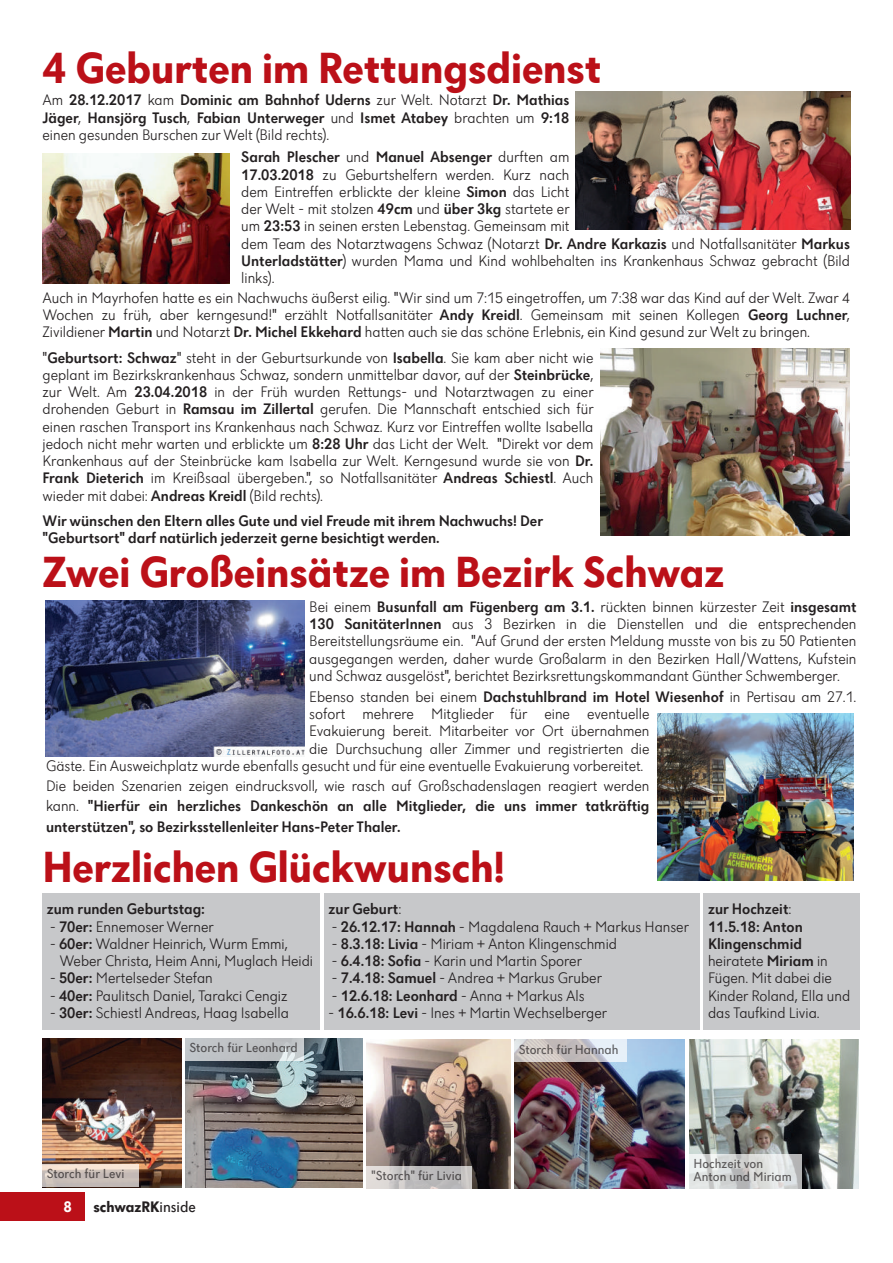
<style>
.page{position:relative;width:893px;height:1263px;background:#fff}
.page>*{position:absolute;margin:0;border:0;box-sizing:border-box;transform-origin:0 0}
.t1{font:700 45px "Dunant";color:#bb1018}
.t2{font:300 15.75px/17.2px "Dunant";color:#231f20;text-align:justify}
.t3{font:500 15.75px/17.2px "Dunant";color:#231f20;text-align:justify}
.t4{font:700 15.75px "Dunant";color:#231f20}
.t5{font:700 15.75px "Dunant";color:#fff}
.t6{font:13.5px/13.5px "Dunant";color:rgb(35 31 32/.7)}
.s1{font-weight:300}
.s2{font-weight:500}
.s3{font-weight:400}
</style>
<div class="page">
<div style="left:0;top:1192px;width:85px;height:28px;background:#bb1018"></div>
<div style="left:43px;top:893px;width:277px;height:136px;background:#c7c8ca"></div>
<img style="left:576px;top:91px;width:274px;height:139px">
<img style="left:43px;top:153px;width:187px;height:131px">
<img style="left:601px;top:349px;width:249px;height:187px">
<div style="left:324px;top:893px;width:376px;height:136px;background:#c7c8ca"></div>
<img style="left:43px;top:1038px;width:138px;height:149px">
<img style="left:185px;top:1038px;width:178px;height:149px">
<img style="left:367px;top:1040px;width:143px;height:149px">
<img style="left:515px;top:1040px;width:169px;height:148px">
<div style="left:704px;top:893px;width:156px;height:136px;background:#c7c8ca"></div>
<img style="left:689px;top:1040px;width:170px;height:148px">
<div style="left:43px;top:1164px;width:96px;height:23px;background:#fff;opacity:.7"></div>
<div style="left:185px;top:1038px;width:119px;height:23px;background:#bfc2c5"></div>
<div style="left:367px;top:1166px;width:105px;height:23px;background:#fff;opacity:.7"></div>
<div style="left:515px;top:1040px;width:112px;height:22px;background:#fff;opacity:.7"></div>
<div style="left:689px;top:1154px;width:113px;height:35px;background:#fff;opacity:.7"></div>
<img style="left:46px;top:600px;width:259px;height:156px">
<img style="left:658px;top:713px;width:195px;height:167px">
<h1 class="t1" style="left:43px;top:49px;width:560px">4 Geburten im Rettungsdienst</h1>
<p class="t3" style="left:43px;top:93px;width:528px"><span class="s1">Am</span> 28.12.2017 <span class="s1">kam</span> Dominic am Bahnhof Uderns <span class="s1">zur Welt. Notarzt</span> Dr. Mathias Jäger<span class="s1">,</span> Hansjörg Tusch<span class="s1">,</span> Fabian Unterweger <span class="s1">und</span> Ismet Atabey <span class="s1">brachten um</span> 9:18 <span class="s1">einen gesunden Burschen zur Welt (Bild rechts).</span></p>
<p class="t2" style="left:241px;top:150px;width:610px;text-align:left"><span class="s2">Sarah Plescher</span> und <span class="s2">Manuel Absenger</span> durften am<br><span class="s2">17.03.2018</span> zu Geburtshelfern werden. Kurz nach<br>dem Eintreffen erblickte der kleine <span class="s2">Simon</span> das Licht<br>der Welt - mit stolzen <span class="s2">49cm</span> und <span class="s2">über 3kg</span> startete er<br>um <span class="s2">23:53</span> in seinen ersten Lebenstag. Gemeinsam mit<br>dem Team des Notarztwagens Schwaz (Notarzt <span class="s2">Dr. Andre Karkazis</span> und Notfallsanitäter <span class="s2">Markus Unterladstätter</span>) wurden Mama und Kind wohlbehalten ins Krankenhaus Schwaz gebracht (Bild links).</p>
<p class="t2" style="left:43px;top:290px;width:809px">Auch in Mayrhofen hatte es ein Nachwuchs äußerst eilig. "Wir sind um 7:15 eingetroffen, um 7:38 war das Kind auf der Welt. Zwar 4<br>Wochen zu früh, aber kerngesund!" erzählt Notfallsanitäter <span class="s2">Andy Kreidl</span>. Gemeinsam mit seinen Kollegen <span class="s2">Georg Luchner</span>, Zivildiener <span class="s2">Martin</span> und Notarzt <span class="s2">Dr. Michel Ekkehard</span> hatten auch sie das schöne Erlebnis, ein Kind gesund zur Welt zu bringen.</p>
<p class="t2" style="left:43px;top:350px;width:553px">"<span class="s2">Geburtsort: Schwaz</span>" steht in der Geburtsurkunde von <span class="s2">Isabella</span>. Sie kam aber nicht wie geplant im Bezirkskrankenhaus Schwaz, sondern unmittelbar davor, auf der <span class="s2">Steinbrücke</span>, zur Welt. Am <span class="s2">23.04.2018</span> in der Früh wurden Rettungs- und Notarztwagen zu einer drohenden Geburt in <span class="s2">Ramsau im Zillertal</span> gerufen. Die Mannschaft entschied sich für einen raschen Transport ins Krankenhaus nach Schwaz. Kurz vor Eintreffen wollte Isabella jedoch nicht mehr warten und erblickte um <span class="s2">8:28 Uhr</span> das Licht der Welt. "Direkt vor dem Krankenhaus auf der Steinbrücke kam Isabella zur Welt. Kerngesund wurde sie von <span class="s2">Dr.<br>Frank Dieterich</span> im Kreißsaal übergeben.", so Notfallsanitäter <span class="s2">Andreas Schiestl</span>. Auch wieder mit dabei: <span class="s2">Andreas Kreidl</span> (Bild rechts).</p>
<p class="t3" style="left:43px;top:514px;width:502px">Wir wünschen den Eltern alles Gute und viel Freude mit ihrem Nachwuchs! Der "Geburtsort" darf natürlich jederzeit gerne besichtigt werden.</p>
<h1 class="t1" style="left:43px;top:554px;width:683px">Zwei Großeinsätze im Bezirk Schwaz</h1>
<p class="t2" style="left:309px;top:599px;width:549px">Bei einem <span class="s2">Busunfall am Fügenberg am 3.1.</span> rückten binnen kürzester Zeit <span class="s2">insgesamt 130 SanitäterInnen</span> aus 3 Bezirken in die Dienstellen und die entsprechenden Bereitstellungsräume ein. "Auf Grund der ersten Meldung musste von bis zu 50 Patienten ausgegangen werden, daher wurde Großalarm in den Bezirken Hall/Wattens, Kufstein und Schwaz ausgelöst", berichtet Bezirksrettungskommandant Günther Schwemberger.</p>
<p class="t2" style="left:309px;top:689px;width:549px">Ebenso standen bei einem <span class="s2">Dachstuhlbrand im Hotel Wiesenhof</span> in Pertisau am 27.1.</p>
<p class="t2" style="left:309px;top:706px;width:342px">sofort mehrere Mitglieder für eine eventuelle</p>
<p class="t2" style="left:309px;top:724px;width:342px">Evakuierung bereit. Mitarbeiter vor Ort übernahmen</p>
<p class="t2" style="left:309px;top:741px;width:342px">die Durchsuchung aller Zimmer und registrierten die</p>
<p class="t2" style="left:46px;top:758px;width:599px">Gäste. Ein Ausweichplatz wurde ebenfalls gesucht und für eine eventuelle Evakuierung vorbereitet.</p>
<p class="t3" style="left:46px;top:777px;width:605px;line-height:20.2px"><span class="s1">Die beiden Szenarien zeigen eindrucksvoll, wie rasch auf Großschadenslagen reagiert werden kann.</span> "Hierfür ein herzliches Dankeschön an alle Mitglieder, die uns immer tatkräftig unterstützen", so Bezirksstellenleiter Hans-Peter Thaler.</p>
<h1 class="t1" style="left:43px;top:848px;width:464px">Herzlichen Glückwunsch!</h1>
<p class="t3" style="left:47px;top:902px;width:160px">zum runden Geburtstag:</p>
<p class="t2" style="left:50px;top:919px;width:165px">- <span class="s2">70er:</span> Ennemoser Werner</p>
<p class="t2" style="left:60px;top:936px;width:255px;text-indent:-9px">- <span class="s2">60er:</span> Waldner Heinrich, Wurm Emmi,<br>Weber Christa, Heim Anni, Muglach Heidi</p>
<p class="t2" style="left:50px;top:971px;width:164px">- <span class="s2">50er:</span> Mertelseder Stefan</p>
<p class="t2" style="left:50px;top:988px;width:239px">- <span class="s2">40er:</span> Paulitsch Daniel, Tarakci Cengiz</p>
<p class="t2" style="left:50px;top:1005px;width:240px">- <span class="s2">30er:</span> Schiestl Andreas, Haag Isabella</p>
<p class="t3" style="left:329px;top:902px;width:74px">zur Geburt<span class="s1">:</span></p>
<p class="t2" style="left:332px;top:919px;width:359px">- <span class="s2">26.12.17: Hannah</span> - Magdalena Rauch + Markus Hanser</p>
<p class="t2" style="left:332px;top:936px;width:287px">- <span class="s2">8.3.18: Livia</span> - Miriam + Anton Klingenschmid</p>
<p class="t2" style="left:332px;top:954px;width:252px">- <span class="s2">6.4.18: Sofia</span> - Karin und Martin Sporer</p>
<p class="t2" style="left:332px;top:971px;width:272px">- <span class="s2">7.4.18: Samuel</span> - Andrea + Markus Gruber</p>
<p class="t2" style="left:332px;top:988px;width:254px">- <span class="s2">12.6.18: Leonhard</span> - Anna + Markus Als</p>
<p class="t2" style="left:329px;top:1005px;width:280px">- <span class="s2">16.6.18: Levi</span> - Ines + Martin Wechselberger</p>
<p class="t2" style="left:708px;top:902px;width:144px;text-align:left"><span class="s2">zur Hochzeit</span>:<br><span class="s2">11.5.18: Anton<br>Klingenschmid </span>heiratete <span class="s2">Miriam</span> in<br>Fügen. Mit dabei die<br>Kinder Roland, Ella und das Taufkind Livia.</p>
<p class="t6" style="left:47px;top:1168px;width:79px">Storch für Levi</p>
<p class="t6" style="left:190px;top:1042px;width:110px">Storch für Leonhard</p>
<p class="t5" style="left:63px;top:1200px;width:10px">8</p>
<p class="t4" style="left:94px;top:1200px;width:104px">schwazRK<span class="s3">inside</span></p>
<p class="t6" style="left:371px;top:1170px;width:92px">"Storch" für Livia</p>
<p class="t6" style="left:519px;top:1043px;width:101px">Storch für Hannah</p>
<p class="t6" style="left:694px;top:1157px;width:100px">Hochzeit von<br>Anton und Miriam</p>
</div>
